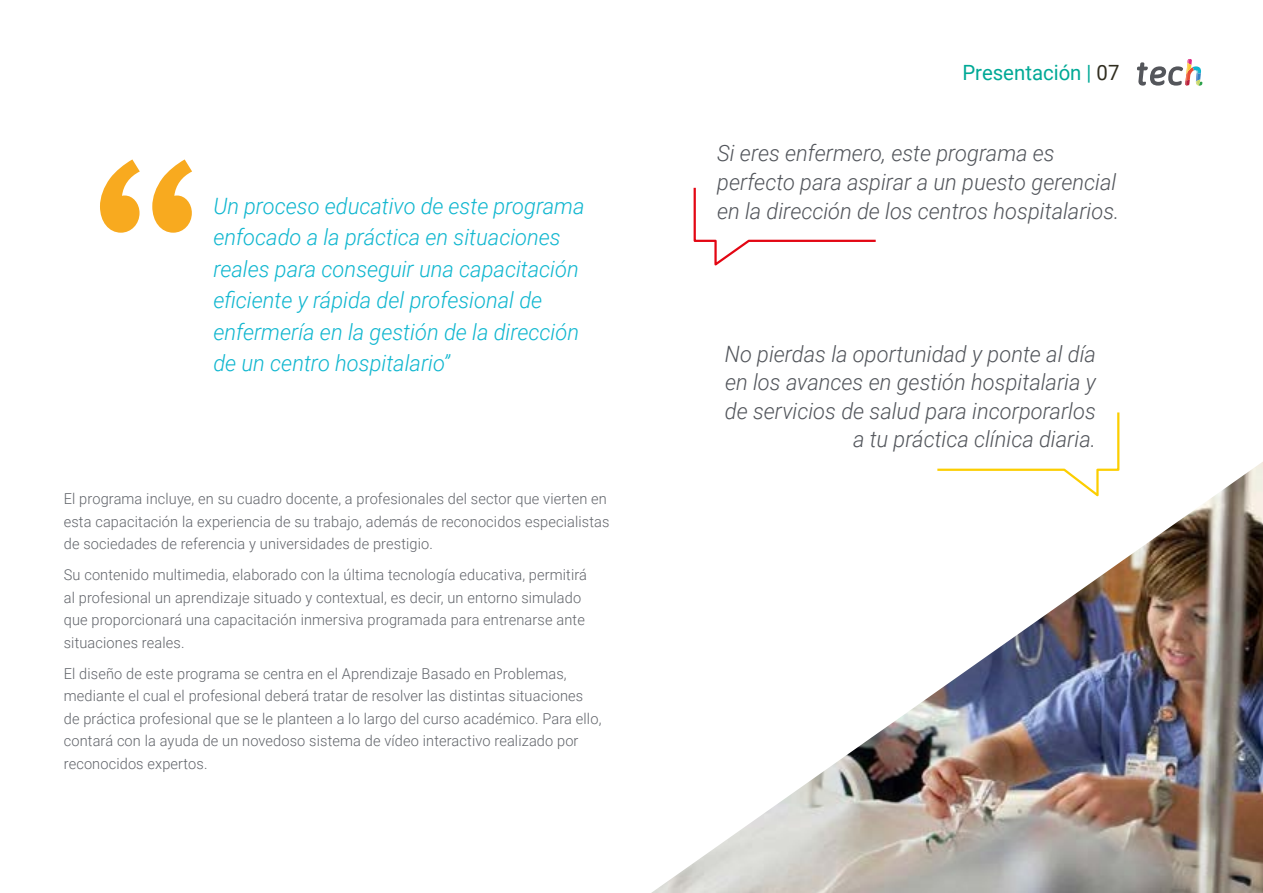
<style>
.page{position:relative;width:1263px;height:893px;background:#fff}
.page>*{position:absolute;margin:0;border:0;box-sizing:border-box;transform-origin:0 0}
.t1{font:italic 300 22.5px/28.5px "Roboto";color:#52555b;text-align:right}
.t2{font:italic 300 22.5px/31.5px "Roboto";color:#0fb6cf}
.t3{font:21px "Roboto";color:#00a996}
.t4{font:300 15px/22.5px "Roboto";letter-spacing:.01em;color:#61646a}
.s1{color:#312e20}
</style>
<div class="page">
<svg style="left:1117px;top:412px;width:3px;height:49px"></svg>
<svg style="left:693px;top:187px;width:183px;height:79px"></svg>
<svg style="left:100px;top:159px;width:92px;height:74px"></svg>
<img style="left:651px;top:461px;width:612px;height:432px">
<svg style="left:1137px;top:59px;width:65px;height:27px"></svg>
<h2 class="t3" style="left:962px;top:57px;width:159px">Presentación | <span class="s1">07</span></h2>
<h1 class="t1" style="left:717px;top:138px;width:401px;text-align:left">Si eres enfermero, este programa es perfecto para aspirar a un puesto gerencial</h1>
<h1 class="t2" style="left:213px;top:189px;width:373px">Un proceso educativo de este programa</h1>
<h1 class="t1" style="left:717px;top:195px;width:404px">en la dirección de los centros hospitalarios.</h1>
<h1 class="t2" style="left:213px;top:221px;width:367px">enfocado a la práctica en situaciones reales para conseguir una capacitación eficiente y rápida del profesional de enfermería en la gestión de la dirección de un centro hospitalario”</h1>
<h1 class="t1" style="left:725px;top:339px;width:373px">No pierdas la oportunidad y ponte al día en los avances en gestión hospitalaria y de servicios de salud para incorporarlos a tu práctica clínica diaria.</h1>
<p class="t4" style="left:64px;top:487px;width:547px">El programa incluye, en su cuadro docente, a profesionales del sector que vierten en esta capacitación la experiencia de su trabajo, además de reconocidos especialistas de sociedades de referencia y universidades de prestigio.</p>
<p class="t4" style="left:64px;top:563px;width:525px">Su contenido multimedia, elaborado con la última tecnología educativa, permitirá al profesional un aprendizaje situado y contextual, es decir, un entorno simulado que proporcionará una capacitación inmersiva programada para entrenarse ante situaciones reales.</p>
<p class="t4" style="left:64px;top:662px;width:539px">El diseño de este programa se centra en el Aprendizaje Basado en Problemas, mediante el cual el profesional deberá tratar de resolver las distintas situaciones de práctica profesional que se le planteen a lo largo del curso académico. Para ello, contará con la ayuda de un novedoso sistema de vídeo interactivo realizado por reconocidos expertos.</p>
</div>
